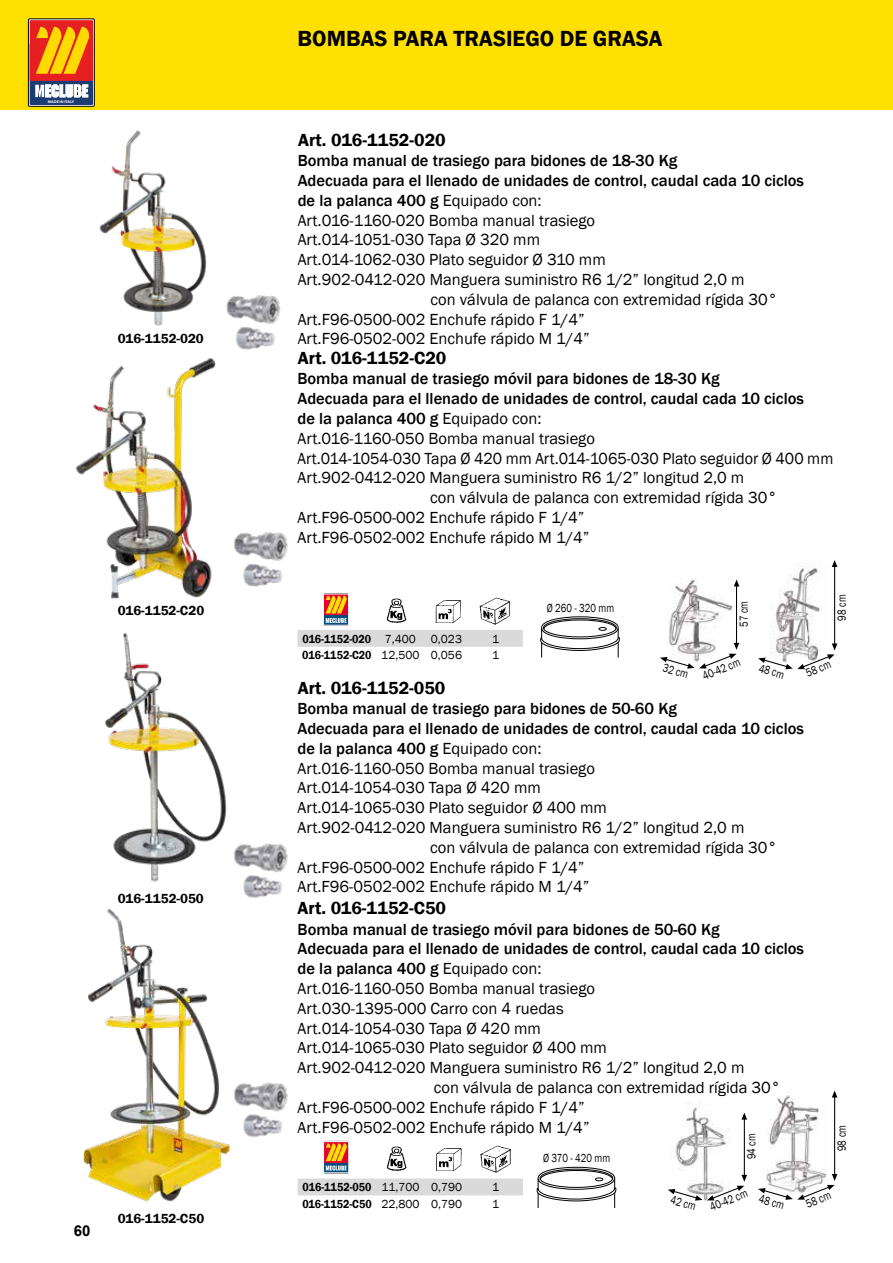
<style>
.page{position:relative;width:893px;height:1263px;background:#fff}
.page>*{position:absolute;margin:0;border:0;box-sizing:border-box;transform-origin:0 0}
.t1{font:600 22.5px "Franklin Gothic";color:#000}
.t2{font:600 18px "Franklin Gothic";color:#000}
.t3{font:16.5px "Franklin Gothic";color:#000}
.t4{font:500 16.5px "Franklin Gothic";color:#000}
.t5{font:700 15px "Arial";color:#000}
.t6{font:600 13.5px "Franklin Gothic";color:#000}
.t7{font:600 12px "Franklin Gothic";color:#000;scale:.9 1}
.t8{font:12px "Franklin Gothic";color:#000;scale:.8 1}
.t9{font:12px "Franklin Gothic";color:#000}
.t10{font:700 3.75px "Myriad Pro";color:#fdfdfd;scale:1.06 1}
.s1{font-weight:400}
</style>
<div class="page">
<div style="left:0;top:0;width:893px;height:110px;background:#ffe000"></div>
<div style="left:28px;top:19px;width:66px;height:87px;border:1px solid #000"></div>
<svg style="left:30px;top:20px;width:63px;height:85px"></svg>
<img style="left:105px;top:633px;width:121px;height:249px">
<img style="left:76px;top:358px;width:140px;height:241px">
<img style="left:83px;top:908px;width:147px;height:294px">
<img style="left:99px;top:130px;width:108px;height:196px">
<img style="left:386px;top:1145px;width:125px;height:28px">
<div style="left:323px;top:1141px;width:26px;height:32px;border:1px solid #fff"></div>
<svg style="left:325px;top:1142px;width:23px;height:30px"></svg>
<svg style="left:298px;top:594px;width:225px;height:53px"></svg>
<div style="left:298px;top:1178px;width:225px;height:17px;background:#dadada"></div>
<img style="left:235px;top:331px;width:40px;height:19px">
<img style="left:243px;top:567px;width:39px;height:20px">
<img style="left:243px;top:879px;width:39px;height:19px">
<img style="left:243px;top:1118px;width:39px;height:20px">
<img style="left:226px;top:295px;width:55px;height:36px">
<img style="left:234px;top:532px;width:54px;height:35px">
<img style="left:234px;top:843px;width:54px;height:36px">
<img style="left:234px;top:1082px;width:54px;height:36px">
<img style="left:771px;top:565px;width:51px;height:78px">
<img style="left:669px;top:579px;width:64px;height:64px">
<div style="left:541px;top:616px;width:77px;height:23px;border:1px solid #000;border-radius:50%"></div>
<div style="left:543px;top:618px;width:74px;height:19px;border:1px solid #000;border-radius:50%"></div>
<svg style="left:540px;top:619px;width:80px;height:38px"></svg>
<hr style="left:834px;top:567px;width:1px;height:78px;background:#000">
<svg style="left:832px;top:560px;width:5px;height:7px"></svg>
<svg style="left:758px;top:643px;width:79px;height:26px"></svg>
<hr style="left:736px;top:583px;width:1px;height:61px;background:#000">
<svg style="left:660px;top:643px;width:79px;height:26px"></svg>
<svg style="left:734px;top:579px;width:5px;height:7px"></svg>
<img style="left:768px;top:1095px;width:60px;height:79px">
<img style="left:675px;top:1103px;width:55px;height:98px">
<div style="left:538px;top:1167px;width:77px;height:22px;border:1px solid #000;border-radius:50%"></div>
<div style="left:540px;top:1169px;width:73px;height:19px;border:1px solid #000;border-radius:50%"></div>
<svg style="left:536px;top:1170px;width:81px;height:38px"></svg>
<hr style="left:834px;top:1096px;width:1px;height:80px;background:#000">
<svg style="left:832px;top:1090px;width:5px;height:7px"></svg>
<svg style="left:758px;top:1174px;width:79px;height:26px"></svg>
<hr style="left:744px;top:1116px;width:1px;height:60px;background:#000">
<svg style="left:741px;top:1112px;width:6px;height:7px"></svg>
<svg style="left:668px;top:1175px;width:79px;height:25px"></svg>
<p class="t10" style="left:48px;top:99px;width:26px">MADE IN ITALY</p>
<p class="t6" style="left:118px;top:331px;width:88px">016-1152-020</p>
<p class="t6" style="left:118px;top:602px;width:88px">016-1152-C20</p>
<p class="t6" style="left:118px;top:890px;width:88px">016-1152-050</p>
<p class="t5" style="left:74px;top:1220px;width:18px">60</p>
<p class="t6" style="left:118px;top:1210px;width:88px">016-1152-C50</p>
<h1 class="t1" style="left:298px;top:24px;width:366px">BOMBAS PARA TRASIEGO DE GRASA</h1>
<p class="t2" style="left:298px;top:129px;width:149px">Art. 016-1152-020</p>
<p class="t4" style="left:298px;top:150px;width:381px">Bomba manual de trasiego para bidones de 18-30 Kg</p>
<p class="t4" style="left:298px;top:170px;width:508px">Adecuada para el llenado de unidades de control, caudal cada 10 ciclos</p>
<p class="t4" style="left:298px;top:190px;width:245px">de la palanca 400 g <span class="s1">Equipado con:</span></p>
<p class="t3" style="left:298px;top:210px;width:299px">Art.016-1160-020 Bomba manual trasiego</p>
<p class="t3" style="left:298px;top:230px;width:244px">Art.014-1051-030 Tapa Ø 320 mm</p>
<p class="t3" style="left:298px;top:249px;width:310px">Art.014-1062-030 Plato seguidor Ø 310 mm</p>
<p class="t3" style="left:298px;top:269px;width:448px">Art.902-0412-020 Manguera suministro R6 1/2” longitud 2,0 m</p>
<p class="t3" style="left:430px;top:289px;width:348px">con válvula de palanca con extremidad rígida 30°</p>
<p class="t3" style="left:298px;top:309px;width:288px">Art.F96-0500-002 Enchufe rápido F 1/4”</p>
<p class="t3" style="left:298px;top:329px;width:293px">Art.F96-0502-002 Enchufe rápido M 1/4”</p>
<p class="t4" style="left:298px;top:369px;width:424px">Bomba manual de trasiego móvil para bidones de 18-30 Kg</p>
<p class="t4" style="left:298px;top:388px;width:508px">Adecuada para el llenado de unidades de control, caudal cada 10 ciclos</p>
<p class="t4" style="left:298px;top:408px;width:245px">de la palanca 400 g <span class="s1">Equipado con:</span></p>
<p class="t3" style="left:298px;top:428px;width:299px">Art.016-1160-050 Bomba manual trasiego</p>
<p class="t3" style="left:298px;top:448px;width:537px">Art.014-1054-030 Tapa Ø 420 mm Art.014-1065-030 Plato seguidor Ø 400 mm</p>
<p class="t3" style="left:297px;top:468px;width:448px">Art.902-0412-020 Manguera suministro R6 1/2” longitud 2,0 m</p>
<p class="t3" style="left:430px;top:487px;width:348px">con válvula de palanca con extremidad rígida 30°</p>
<p class="t3" style="left:297px;top:507px;width:288px">Art.F96-0500-002 Enchufe rápido F 1/4”</p>
<p class="t3" style="left:297px;top:527px;width:293px">Art.F96-0502-002 Enchufe rápido M 1/4”</p>
<p class="t2" style="left:298px;top:347px;width:150px">Art. 016-1152-C20</p>
<p class="t7" style="left:302px;top:631px;width:179px">016-1152-020 <span class="s1">7,400 0,023</span></p>
<p class="t9" style="left:492px;top:631px;width:9px">1</p>
<p class="t7" style="left:302px;top:648px;width:179px">016-1152-C20 <span class="s1">12,500 0,056</span></p>
<p class="t9" style="left:492px;top:648px;width:9px">1</p>
<p class="t2" style="left:298px;top:677px;width:149px">Art. 016-1152-050</p>
<p class="t8" style="left:547px;top:600px;width:86px">Ø 260 - 320 mm</p>
<p class="t8" style="left:665px;top:660px;width:34px;rotate:16deg">32 cm</p>
<p class="t8" style="left:736px;top:626px;width:33px;rotate:-90deg">57 cm</p>
<p class="t8" style="left:700px;top:669px;width:51px;rotate:-22deg">40-42 cm</p>
<p class="t8" style="left:761px;top:660px;width:34px;rotate:16deg">48 cm</p>
<p class="t8" style="left:834px;top:621px;width:34px;rotate:-90deg">98 cm</p>
<p class="t8" style="left:804px;top:666px;width:34px;rotate:-22deg">58 cm</p>
<p class="t4" style="left:298px;top:698px;width:381px">Bomba manual de trasiego para bidones de 50-60 Kg</p>
<p class="t4" style="left:298px;top:718px;width:508px">Adecuada para el llenado de unidades de control, caudal cada 10 ciclos</p>
<p class="t4" style="left:298px;top:738px;width:245px">de la palanca 400 g <span class="s1">Equipado con:</span></p>
<p class="t3" style="left:298px;top:758px;width:299px">Art.016-1160-050 Bomba manual trasiego</p>
<p class="t3" style="left:298px;top:777px;width:245px">Art.014-1054-030 Tapa Ø 420 mm</p>
<p class="t3" style="left:298px;top:797px;width:311px">Art.014-1065-030 Plato seguidor Ø 400 mm</p>
<p class="t3" style="left:298px;top:817px;width:448px">Art.902-0412-020 Manguera suministro R6 1/2” longitud 2,0 m</p>
<p class="t3" style="left:430px;top:837px;width:348px">con válvula de palanca con extremidad rígida 30°</p>
<p class="t3" style="left:298px;top:857px;width:288px">Art.F96-0500-002 Enchufe rápido F 1/4”</p>
<p class="t3" style="left:298px;top:876px;width:293px">Art.F96-0502-002 Enchufe rápido M 1/4”</p>
<p class="t4" style="left:298px;top:919px;width:424px">Bomba manual de trasiego móvil para bidones de 50-60 Kg</p>
<p class="t4" style="left:298px;top:939px;width:508px">Adecuada para el llenado de unidades de control, caudal cada 10 ciclos</p>
<p class="t4" style="left:298px;top:958px;width:245px">de la palanca 400 g <span class="s1">Equipado con:</span></p>
<p class="t3" style="left:298px;top:978px;width:299px">Art.016-1160-050 Bomba manual trasiego</p>
<p class="t3" style="left:298px;top:998px;width:267px">Art.030-1395-000 Carro con 4 ruedas</p>
<p class="t3" style="left:298px;top:1018px;width:245px">Art.014-1054-030 Tapa Ø 420 mm</p>
<p class="t3" style="left:298px;top:1038px;width:311px">Art.014-1065-030 Plato seguidor Ø 400 mm</p>
<p class="t3" style="left:298px;top:1057px;width:448px">Art.902-0412-020 Manguera suministro R6 1/2” longitud 2,0 m</p>
<p class="t3" style="left:434px;top:1077px;width:348px">con válvula de palanca con extremidad rígida 30°</p>
<p class="t3" style="left:298px;top:1097px;width:288px">Art.F96-0500-002 Enchufe rápido F 1/4”</p>
<p class="t3" style="left:298px;top:1117px;width:293px">Art.F96-0502-002 Enchufe rápido M 1/4”</p>
<p class="t2" style="left:298px;top:897px;width:150px">Art. 016-1152-C50</p>
<p class="t8" style="left:744px;top:1159px;width:34px;rotate:-90deg">94 cm</p>
<p class="t8" style="left:543px;top:1151px;width:85px">Ø 370 - 420 mm</p>
<p class="t8" style="left:834px;top:1151px;width:34px;rotate:-90deg">98 cm</p>
<p class="t7" style="left:303px;top:1180px;width:179px">016-1152-050 <span class="s1">11,700 0,790</span></p>
<p class="t9" style="left:492px;top:1180px;width:9px">1</p>
<p class="t7" style="left:302px;top:1197px;width:179px">016-1152-C50 <span class="s1">22,800 0,790</span></p>
<p class="t9" style="left:492px;top:1197px;width:9px">1</p>
<p class="t8" style="left:673px;top:1192px;width:34px;rotate:16deg">42 cm</p>
<p class="t8" style="left:708px;top:1200px;width:51px;rotate:-22deg">40-42 cm</p>
<p class="t8" style="left:761px;top:1191px;width:34px;rotate:16deg">48 cm</p>
<p class="t8" style="left:804px;top:1197px;width:34px;rotate:-22deg">58 cm</p>
</div>
